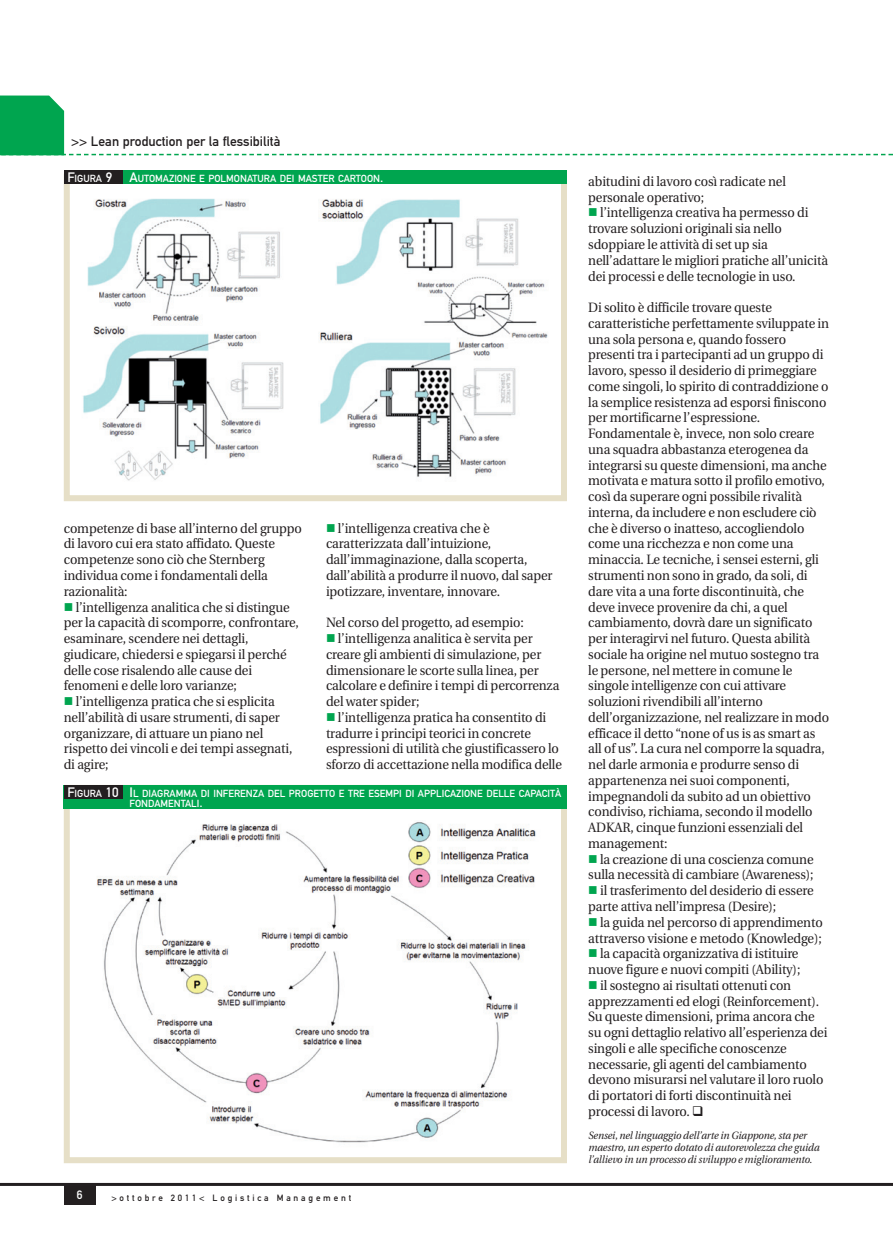
<style>
.page{position:relative;width:893px;height:1234px;background:#fff}
.page>*{position:absolute;margin:0;border:0;box-sizing:border-box;transform-origin:0 0}
._03_testo-ok{font:13.5px/15.8px "Utopia";letter-spacing:-.01em;color:#231f20;scale:.95 1}
.t1{font:13.5px "DIN Mittelschrift";color:#231f20}
.t2{font:12px "DIN Mittelschrift Alternate";color:#fff}
._03_testo-ok-2{font:italic 10.5px/12px "Utopia";letter-spacing:-.01em;color:#231f20;scale:.95 1}
.DIDA_FIGURA{font:10.2px "DIN Mittelschrift";color:#fff}
.t3{font:9px "DIN Mittelschrift Alternate";letter-spacing:.31em;color:#231f20}
.s1{font-size:13.5px}
.s2{color:#00a54f}
</style>
<div class="page">
<svg style="left:0;top:95px;width:893px;height:60px"></svg>
<div style="left:64px;top:1184px;width:32px;height:20px;background:#231f20"></div>
<hr style="left:0;top:1182px;width:893px;height:3px;background:#231f20">
<div style="left:64px;top:174px;width:503px;height:327px;border:6px solid #e6dfc7"></div>
<div style="left:64px;top:170px;width:503px;height:14px;background:#00a54f"></div>
<div style="left:64px;top:170px;width:58px;height:14px;background:#231f20"></div>
<img style="left:83px;top:198px;width:465px;height:283px">
<div style="left:64px;top:784px;width:503px;height:378px;border:6px solid #e6dfc7"></div>
<div style="left:64px;top:784px;width:503px;height:24px;background:#00a54f"></div>
<div style="left:64px;top:784px;width:58px;height:14px;background:#231f20"></div>
<img style="left:97px;top:822px;width:439px;height:321px">
<p class="t1" style="left:71px;top:133px;width:211px">&gt;&gt; Lean production per la flessibilità</p>
<p class="DIDA_FIGURA" style="left:67px;top:172px;width:46px"><span class="s1">F</span>IGURA <span class="s1">9</span></p>
<p class="DIDA_FIGURA" style="left:130px;top:172px;width:255px"><span class="s1">A</span>UTOMAZIONE E POLMONATURA DEI MASTER CARTOON<span class="s1">.</span></p>
<p class="_03_testo-ok" style="left:64px;top:520px;width:252px">competenze di base all’interno del gruppo di lavoro cui era stato affidato. Queste competenze sono ciò che Sternberg individua come i fondamentali della razionalità:</p>
<p class="_03_testo-ok" style="left:64px;top:599px;width:249px"><span class="s2">■</span> l’intelligenza analitica che si distingue per la capacità di scomporre, confrontare, esaminare, scendere nei dettagli, giudicare, chiedersi e spiegarsi il perché delle cose risalendo alle cause dei fenomeni e delle loro varianze;</p>
<p class="_03_testo-ok" style="left:64px;top:693px;width:242px"><span class="s2">■</span> l’intelligenza pratica che si esplicita nell’abilità di usare strumenti, di saper organizzare, di attuare un piano nel rispetto dei vincoli e dei tempi assegnati, di agire;</p>
<p class="_03_testo-ok" style="left:326px;top:520px;width:240px"><span class="s2">■</span> l’intelligenza creativa che è caratterizzata dall’intuizione, dall’immaginazione, dalla scoperta, dall’abilità a produrre il nuovo, dal saper ipotizzare, inventare, innovare.</p>
<p class="_03_testo-ok" style="left:326px;top:615px;width:210px">Nel corso del progetto, ad esempio:</p>
<p class="_03_testo-ok" style="left:326px;top:630px;width:247px"><span class="s2">■</span> l’intelligenza analitica è servita per creare gli ambienti di simulazione, per dimensionare le scorte sulla linea, per calcolare e definire i tempi di percorrenza del water spider;</p>
<p class="_03_testo-ok" style="left:326px;top:709px;width:250px"><span class="s2">■</span> l’intelligenza pratica ha consentito di tradurre i principi teorici in concrete espressioni di utilità che giustificassero lo sforzo di accettazione nella modifica delle</p>
<p class="DIDA_FIGURA" style="left:67px;top:787px;width:53px"><span class="s1">F</span>IGURA <span class="s1">10</span></p>
<p class="DIDA_FIGURA" style="left:130px;top:787px;width:433px"><span class="s1">I</span> L DIAGRAMMA DI INFERENZA DEL PROGETTO E TRE ESEMPI DI APPLICAZIONE DELLE CAPACITÀ</p>
<p class="DIDA_FIGURA" style="left:130px;top:797px;width:75px">FONDAMENTALI<span class="s1">.</span></p>
<p class="t2" style="left:77px;top:1187px;width:7px">6</p>
<p class="t3" style="left:111px;top:1191px;width:241px">&gt;ottobre 2011&lt; Logistica Management</p>
<p class="_03_testo-ok" style="left:588px;top:174px;width:210px">abitudini di lavoro così radicate nel personale operativo;</p>
<p class="_03_testo-ok" style="left:588px;top:205px;width:254px"><span class="s2">■</span> l’intelligenza creativa ha permesso di trovare soluzioni originali sia nello sdoppiare le attività di set up sia nell’adattare le migliori pratiche all’unicità dei processi e delle tecnologie in uso.</p>
<p class="_03_testo-ok" style="left:588px;top:300px;width:255px">Di solito è difficile trovare queste caratteristiche perfettamente sviluppate in una sola persona e, quando fossero presenti tra i partecipanti ad un gruppo di lavoro, spesso il desiderio di primeggiare come singoli, lo spirito di contraddizione o la semplice resistenza ad esporsi finiscono per mortificarne l’espressione.<br>Fondamentale è, invece, non solo creare una squadra abbastanza eterogenea da integrarsi su queste dimensioni, ma anche motivata e matura sotto il profilo emotivo, così da superare ogni possibile rivalità interna, da includere e non escludere ciò che è diverso o inatteso, accogliendolo come una ricchezza e non come una minaccia. Le tecniche, i sensei esterni, gli strumenti non sono in grado, da soli, di dare vita a una forte discontinuità, che deve invece provenire da chi, a quel cambiamento, dovrà dare un significato per interagirvi nel futuro. Questa abilità sociale ha origine nel mutuo sostegno tra le persone, nel mettere in comune le singole intelligenze con cui attivare soluzioni rivendibili all’interno dell’organizzazione, nel realizzare in modo efficace il detto “none of us is as smart as all of us”. La cura nel comporre la squadra, nel darle armonia e produrre senso di appartenenza nei suoi componenti, impegnandoli da subito ad un obiettivo condiviso, richiama, secondo il modello ADKAR, cinque funzioni essenziali del management:</p>
<p class="_03_testo-ok" style="left:588px;top:851px;width:239px"><span class="s2">■</span> la creazione di una coscienza comune sulla necessità di cambiare (Awareness);</p>
<p class="_03_testo-ok" style="left:588px;top:882px;width:239px"><span class="s2">■</span> il trasferimento del desiderio di essere parte attiva nell’impresa (Desire);</p>
<p class="_03_testo-ok" style="left:588px;top:914px;width:248px"><span class="s2">■</span> la guida nel percorso di apprendimento attraverso visione e metodo (Knowledge);</p>
<p class="_03_testo-ok" style="left:588px;top:945px;width:225px"><span class="s2">■</span> la capacità organizzativa di istituire nuove figure e nuovi compiti (Ability);</p>
<p class="_03_testo-ok" style="left:588px;top:977px;width:244px"><span class="s2">■</span> il sostegno ai risultati ottenuti con apprezzamenti ed elogi (Reinforcement).</p>
<p class="_03_testo-ok" style="left:588px;top:1008px;width:253px">Su queste dimensioni, prima ancora che su ogni dettaglio relativo all’esperienza dei singoli e alle specifiche conoscenze necessarie, gli agenti del cambiamento devono misurarsi nel valutare il loro ruolo di portatori di forti discontinuità nei processi di lavoro. ❑</p>
<p class="_03_testo-ok-2" style="left:588px;top:1129px;width:232px">Sensei, nel linguaggio dell’arte in Giappone, sta per</p>
<p class="_03_testo-ok-2" style="left:588px;top:1141px;width:245px">maestro, un esperto dotato di autorevolezza che guida l’allievo in un processo di sviluppo e miglioramento.</p>
</div>
